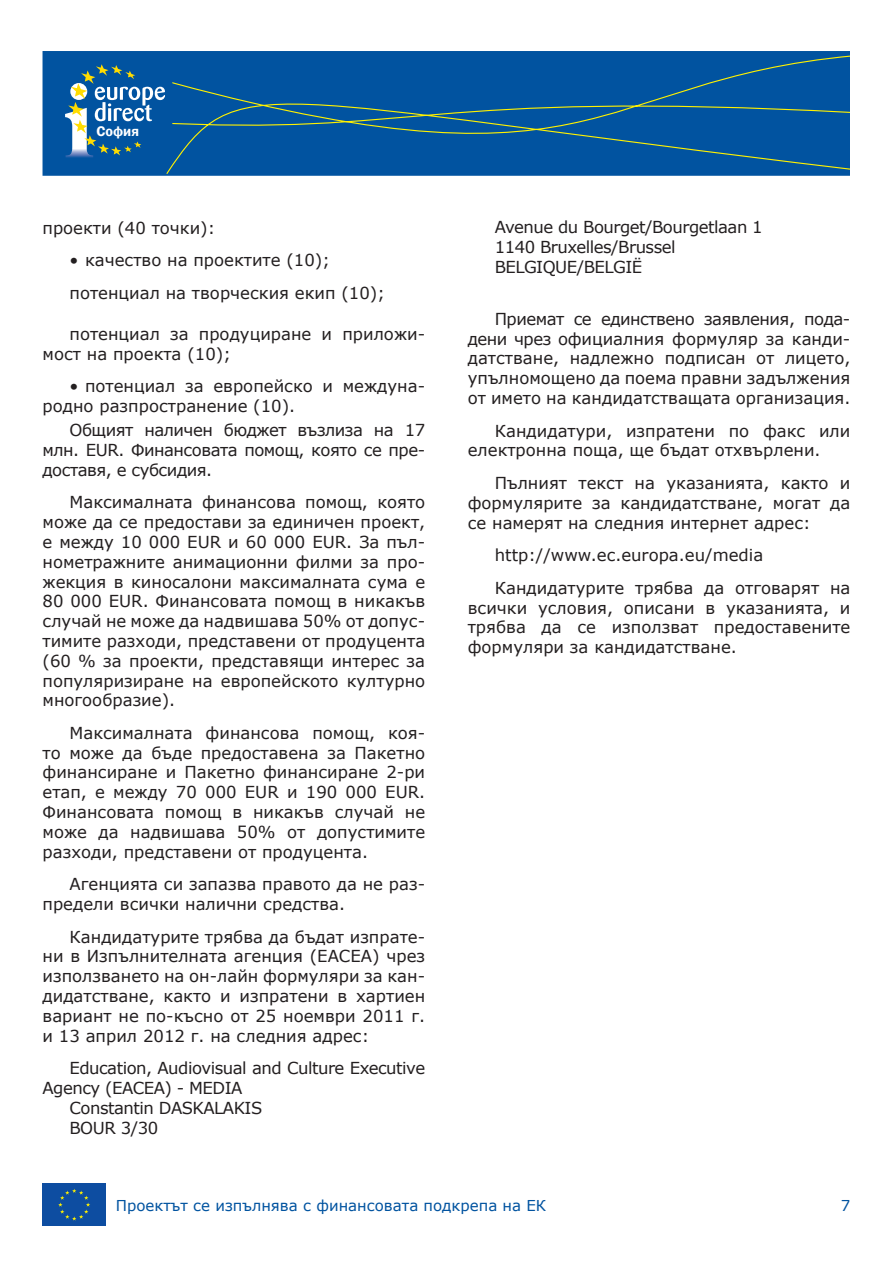
<style>
.page{position:relative;width:893px;height:1263px;background:#fff}
.page>*{position:absolute;margin:0;border:0;box-sizing:border-box;transform-origin:0 0}
.t1{font:16.5px/19.8px "Verdana";color:#231f20;text-align:justify}
.t2{font:16.5px/19.8px "Verdana";letter-spacing:-.03em;color:#231f20}
.t3{font:15px "Verdana";color:#0153a0}
.t4{font:600 14.25px "Franklin Gothic";color:#fff}
</style>
<div class="page">
<div style="left:43px;top:51px;width:807px;height:125px;background:#0153a0"></div>
<svg style="left:128px;top:55px;width:722px;height:121px"></svg>
<div style="left:57px;top:57px;width:115px;height:110px;background:#0153a0;border-radius:10px"></div>
<svg style="left:65px;top:64px;width:100px;height:94px"></svg>
<div style="left:43px;top:1183px;width:63px;height:43px;background:#0d4da1"></div>
<svg style="left:58px;top:1189px;width:32px;height:31px"></svg>
<p class="t4" style="left:96px;top:123px;width:44px">София</p>
<p class="t1" style="left:43px;top:218px;width:174px">проекти (40 точки):</p>
<p class="t1" style="left:70px;top:244px;width:317px;line-height:32.5px">• качество на проектите (10); потенциал на творческия екип (10);</p>
<p class="t1" style="left:43px;top:324px;width:384px;text-indent:27px">потенциал за продуциране и приложи&shy;мост на проекта (10);</p>
<p class="t1" style="left:43px;top:376px;width:384px;text-indent:27px">• потенциал за европейско и междуна&shy;родно разпространение (10).</p>
<p class="t1" style="left:43px;top:420px;width:384px;text-indent:27px">Общият наличен бюджет възлиза на 17 млн. EUR. Финансовата помощ, която се пре&shy;доставя, е субсидия.</p>
<p class="t1" style="left:43px;top:492px;width:384px;text-indent:27px">Максималната финансова помощ, която може да се предостави за единичен проект, е между 10 000 EUR и 60 000 EUR. За пъл&shy;нометражните анимационни филми за про&shy;жекция в киносалони максималната сума е 80 000 EUR. Финансовата помощ в никакъв случай не може да надвишава 50% от допус&shy;тимите разходи, представени от продуцента (60 % за проекти, представящи интерес за популяризиране на европейското културно многообразие).</p>
<p class="t1" style="left:43px;top:723px;width:384px;text-indent:27px">Максималната финансова помощ, коя&shy;то може да бъде предоставена за Пакетно финансиране и Пакетно финансиране 2-ри етап, е между 70 000 EUR и 190 000 EUR.<br>Финансовата помощ в никакъв случай не може да надвишава 50% от допустимите разходи, представени от продуцента.</p>
<p class="t1" style="left:43px;top:874px;width:384px;text-indent:27px">Агенцията си запазва правото да не раз&shy;предели всички налични средства.</p>
<p class="t1" style="left:43px;top:926px;width:384px;text-indent:27px">Кандидатурите трябва да бъдат изпрате&shy;ни в Изпълнителната агенция (EACEA) чрез използването на он-лайн формуляри за кан&shy;дидатстване, както и изпратени в хартиен вариант не по-късно от 25 ноември 2011 г. и 13 април 2012 г. на следния адрес:</p>
<p class="t2" style="left:70px;top:1058px;width:357px">Education, Audiovisual and Culture Executive</p>
<p class="t2" style="left:43px;top:1078px;width:201px">Agency (EACEA) - MEDIA</p>
<p class="t2" style="left:70px;top:1098px;width:194px">Constantin DASKALAKIS</p>
<p class="t1" style="left:70px;top:1117px;width:90px">BOUR 3/30</p>
<p class="t2" style="left:495px;top:217px;width:269px">Avenue du Bourget/Bourgetlaan 1<br>1140 Bruxelles/Brussel<br>BELGIQUE/BELGIË</p>
<p class="t1" style="left:468px;top:309px;width:384px;text-indent:27px">Приемат се единствено заявления, пода&shy;дени чрез официалния формуляр за канди&shy;датстване, надлежно подписан от лицето, упълномощено да поема правни задължения от името на кандидатстващата организация.</p>
<p class="t1" style="left:468px;top:421px;width:384px;text-indent:27px">Кандидатури, изпратени по факс или електронна поща, ще бъдат отхвърлени.</p>
<p class="t1" style="left:468px;top:473px;width:384px;text-indent:27px">Пълният текст на указанията, както и формулярите за кандидатстване, могат да се намерят на следния интернет адрес:</p>
<p class="t1" style="left:495px;top:539px;width:357px;line-height:32.5px">http://www.ec.europa.eu/media<br>Кандидатурите трябва да отговарят на</p>
<p class="t1" style="left:468px;top:597px;width:384px">всички условия, описани в указанията, и трябва да се използват предоставените формуляри за кандидатстване.</p>
<p class="t3" style="left:116px;top:1195px;width:432px">Проектът се изпълнява с финансовата подкрепа на ЕК</p>
<p class="t3" style="left:841px;top:1195px;width:11px">7</p>
</div>
